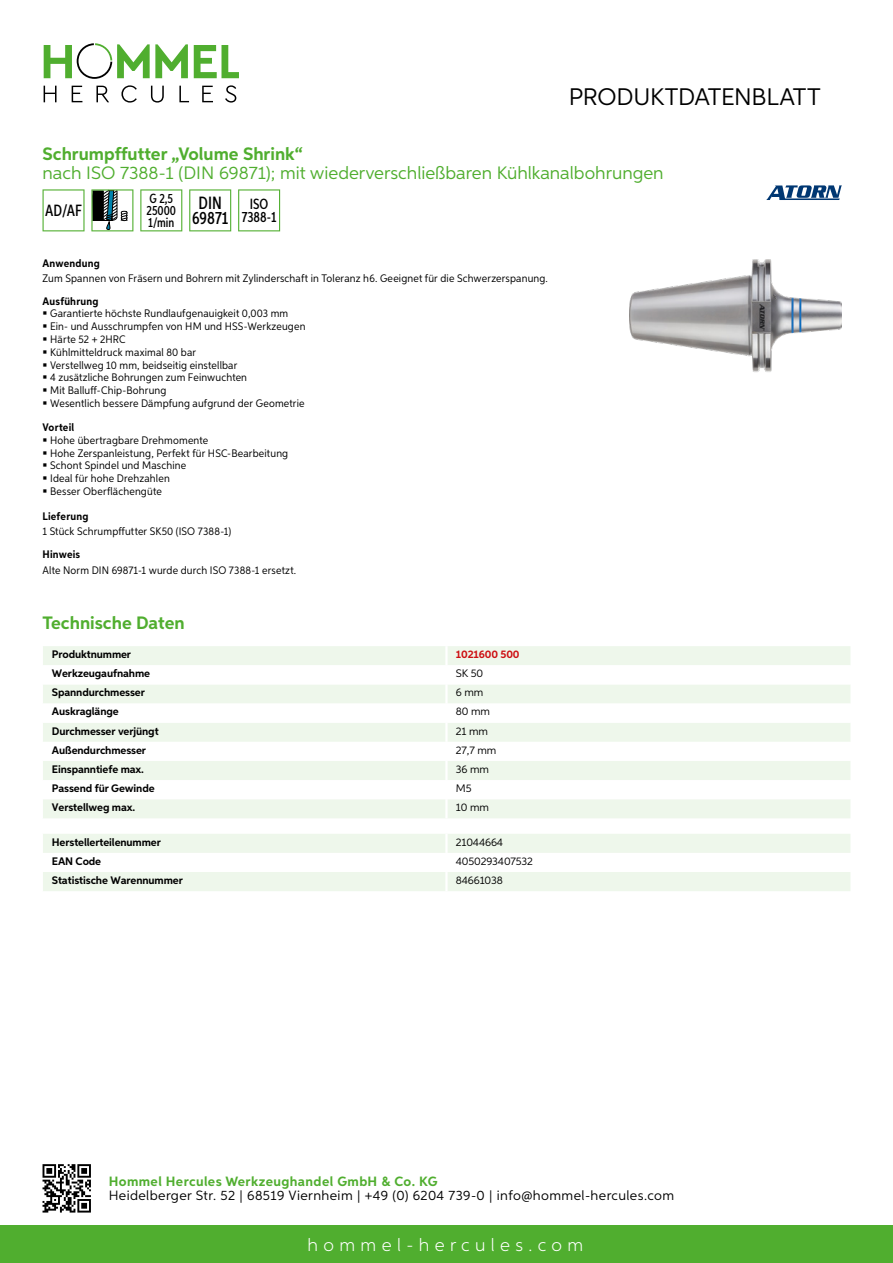
<style>
.page{position:relative;width:893px;height:1263px;background:#fff}
.page>*{position:absolute;margin:0;border:0;box-sizing:border-box;transform-origin:0 0}
.t1{font:24px "Aspira";letter-spacing:-.01em;color:#000}
.t2{font:18px "Aspira";color:#50ae2f}
.t3{font:700 18px "Aspira";color:#50ae2f}
.t4{font:300 18px "Aspira";letter-spacing:.3em;color:#fff}
.t5{font:500 17.85px/14.9px "Aspira XX Nar";color:#000;text-align:center}
.t6{font:500 16.35px "Aspira XX Nar";color:#000}
.t7{font:500 14.85px/13.4px "Aspira XX Nar";color:#000;text-align:center}
.t8{font:13.5px "Aspira";letter-spacing:.03em;color:#000}
.t9{font:700 13.5px "Aspira";letter-spacing:.03em;color:#50ae2f}
.t10{font:500 13.35px/11.9px "Aspira XX Nar";color:#000}
.t11{font:10.95px/12.8px "Aspira Nar";letter-spacing:.015em;color:#000}
.t12{font:700 10.95px "Aspira";letter-spacing:-.01em;color:#000}
.t13{font:10.95px "Aspira";letter-spacing:-.01em;color:#000}
.t14{font:700 10.95px "Aspira Nar";letter-spacing:.02em;color:#000}
.t15{font:700 10.95px "Aspira";letter-spacing:-.01em;color:#cd1013}
</style>
<div class="page">
<div style="left:0;top:1226px;width:893px;height:37px;background:#50ae2f"></div>
<svg style="left:43px;top:1164px;width:48px;height:48px"></svg>
<svg style="left:194px;top:45px;width:45px;height:33px"></svg>
<svg style="left:44px;top:43px;width:144px;height:36px"></svg>
<svg style="left:44px;top:86px;width:13px;height:16px"></svg>
<svg style="left:72px;top:86px;width:10px;height:16px"></svg>
<svg style="left:96px;top:86px;width:13px;height:16px"></svg>
<svg style="left:121px;top:85px;width:16px;height:18px"></svg>
<svg style="left:151px;top:86px;width:13px;height:17px"></svg>
<svg style="left:179px;top:86px;width:10px;height:16px"></svg>
<svg style="left:202px;top:86px;width:11px;height:16px"></svg>
<svg style="left:225px;top:85px;width:11px;height:18px"></svg>
<div style="left:43px;top:646px;width:807px;height:172px;background:#eef7eb"></div>
<svg style="left:43px;top:665px;width:807px;height:134px"></svg>
<hr style="left:445px;top:646px;width:3px;height:19px;background:#fff">
<hr style="left:445px;top:665px;width:3px;height:19px;background:#fff">
<hr style="left:445px;top:684px;width:3px;height:19px;background:#fff">
<hr style="left:445px;top:703px;width:3px;height:20px;background:#fff">
<hr style="left:445px;top:723px;width:3px;height:19px;background:#fff">
<hr style="left:445px;top:742px;width:3px;height:19px;background:#fff">
<hr style="left:445px;top:761px;width:3px;height:19px;background:#fff">
<hr style="left:445px;top:780px;width:3px;height:19px;background:#fff">
<hr style="left:445px;top:799px;width:3px;height:19px;background:#fff">
<svg style="left:43px;top:834px;width:807px;height:57px"></svg>
<hr style="left:445px;top:872px;width:3px;height:19px;background:#fff">
<svg style="left:43px;top:189px;width:42px;height:42px"></svg>
<svg style="left:91px;top:189px;width:42px;height:42px"></svg>
<svg style="left:140px;top:189px;width:42px;height:42px"></svg>
<svg style="left:189px;top:189px;width:42px;height:42px"></svg>
<svg style="left:238px;top:189px;width:42px;height:42px"></svg>
<img style="left:629px;top:259px;width:213px;height:113px">
<svg style="left:766px;top:185px;width:76px;height:15px"></svg>
<h1 class="t1" style="left:569px;top:82px;width:253px">Produktdatenblatt</h1>
<h2 class="t3" style="left:43px;top:142px;width:262px">Schrumpffutter „Volume Shrink“</h2>
<h2 class="t2" style="left:43px;top:162px;width:623px">nach ISO 7388-1 (DIN 69871); mit wiederverschließbaren Kühlkanalbohrungen</h2>
<h3 class="t6" style="left:45px;top:201px;width:38px">AD/AF</h3>
<p class="t10" style="left:147px;top:193px;width:31px">G 2,5<br>25000<br>1/min</p>
<h3 class="t5" style="left:192px;top:196px;width:38px">DIN<br>69871</h3>
<h3 class="t7" style="left:242px;top:197px;width:36px">ISO<br>7388-1</h3>
<p class="t14" style="left:43px;top:257px;width:59px">Anwendung</p>
<p class="t11" style="left:43px;top:272px;width:507px">Zum Spannen von Fräsern und Bohrern mit Zylinderschaft in Toleranz h6. Geeignet für die Schwerzerspanung.</p>
<p class="t14" style="left:43px;top:294px;width:58px">Ausführung</p>
<p class="t11" style="left:50px;top:307px;width:257px">Garantierte höchste Rundlaufgenauigkeit 0,003 mm Ein- und Ausschrumpfen von HM und HSS-Werkzeugen Härte 52 + 2HRC<br>Kühlmitteldruck maximal 80 bar<br>Verstellweg 10 mm, beidseitig einstellbar<br>4 zusätzliche Bohrungen zum Feinwuchten<br>Mit Balluff-Chip-Bohrung<br>Wesentlich bessere Dämpfung aufgrund der Geometrie</p>
<p class="t14" style="left:43px;top:421px;width:33px">Vorteil</p>
<p class="t11" style="left:50px;top:434px;width:240px">Hohe übertragbare Drehmomente<br>Hohe Zerspanleistung, Perfekt für HSC-Bearbeitung<br>Schont Spindel und Maschine<br>Ideal für hohe Drehzahlen<br>Besser Oberflächengüte</p>
<p class="t14" style="left:43px;top:510px;width:47px">Lieferung</p>
<p class="t11" style="left:43px;top:525px;width:190px">1 Stück Schrumpffutter SK50 (ISO 7388-1)</p>
<p class="t14" style="left:43px;top:548px;width:39px">Hinweis</p>
<p class="t11" style="left:43px;top:563px;width:255px">Alte Norm DIN 69871-1 wurde durch ISO 7388-1 ersetzt.</p>
<h2 class="t3" style="left:43px;top:612px;width:144px">Technische Daten</h2>
<p class="t12" style="left:52px;top:648px;width:81px">Produktnummer</p>
<p class="t15" style="left:456px;top:648px;width:65px">1021600 500</p>
<p class="t12" style="left:52px;top:667px;width:100px">Werkzeugaufnahme</p>
<p class="t13" style="left:456px;top:667px;width:29px">SK 50</p>
<p class="t12" style="left:52px;top:686px;width:95px">Spanndurchmesser</p>
<p class="t13" style="left:456px;top:686px;width:29px">6 mm</p>
<p class="t12" style="left:52px;top:705px;width:68px">Auskraglänge</p>
<p class="t13" style="left:456px;top:705px;width:36px">80 mm</p>
<p class="t12" style="left:52px;top:724px;width:108px">Durchmesser verjüngt</p>
<p class="t13" style="left:456px;top:724px;width:34px">21 mm</p>
<p class="t12" style="left:52px;top:743px;width:96px">Außendurchmesser</p>
<p class="t13" style="left:456px;top:743px;width:42px">27,7 mm</p>
<p class="t12" style="left:52px;top:762px;width:94px">Einspanntiefe max.</p>
<p class="t13" style="left:456px;top:762px;width:35px">36 mm</p>
<p class="t12" style="left:52px;top:781px;width:104px">Passend für Gewinde</p>
<p class="t13" style="left:456px;top:781px;width:17px">M5</p>
<p class="t12" style="left:52px;top:801px;width:85px">Verstellweg max.</p>
<p class="t13" style="left:456px;top:801px;width:35px">10 mm</p>
<p class="t12" style="left:52px;top:835px;width:111px">Herstellerteilenummer</p>
<p class="t13" style="left:456px;top:835px;width:49px">21044664</p>
<p class="t12" style="left:52px;top:854px;width:51px">EAN Code</p>
<p class="t13" style="left:456px;top:854px;width:79px">4050293407532</p>
<p class="t12" style="left:52px;top:873px;width:132px">Statistische Warennummer</p>
<p class="t13" style="left:456px;top:873px;width:49px">84661038</p>
<p class="t9" style="left:109px;top:1172px;width:330px">Hommel Hercules Werkzeughandel GmbH &amp; Co. KG</p>
<p class="t8" style="left:109px;top:1187px;width:567px">Heidelberger Str. 52 | 68519 Viernheim | +49 (0) 6204 739-0 | info@hommel-hercules.com</p>
<h2 class="t4" style="left:307px;top:1234px;width:277px">hommel-hercules.com</h2>
</div>
